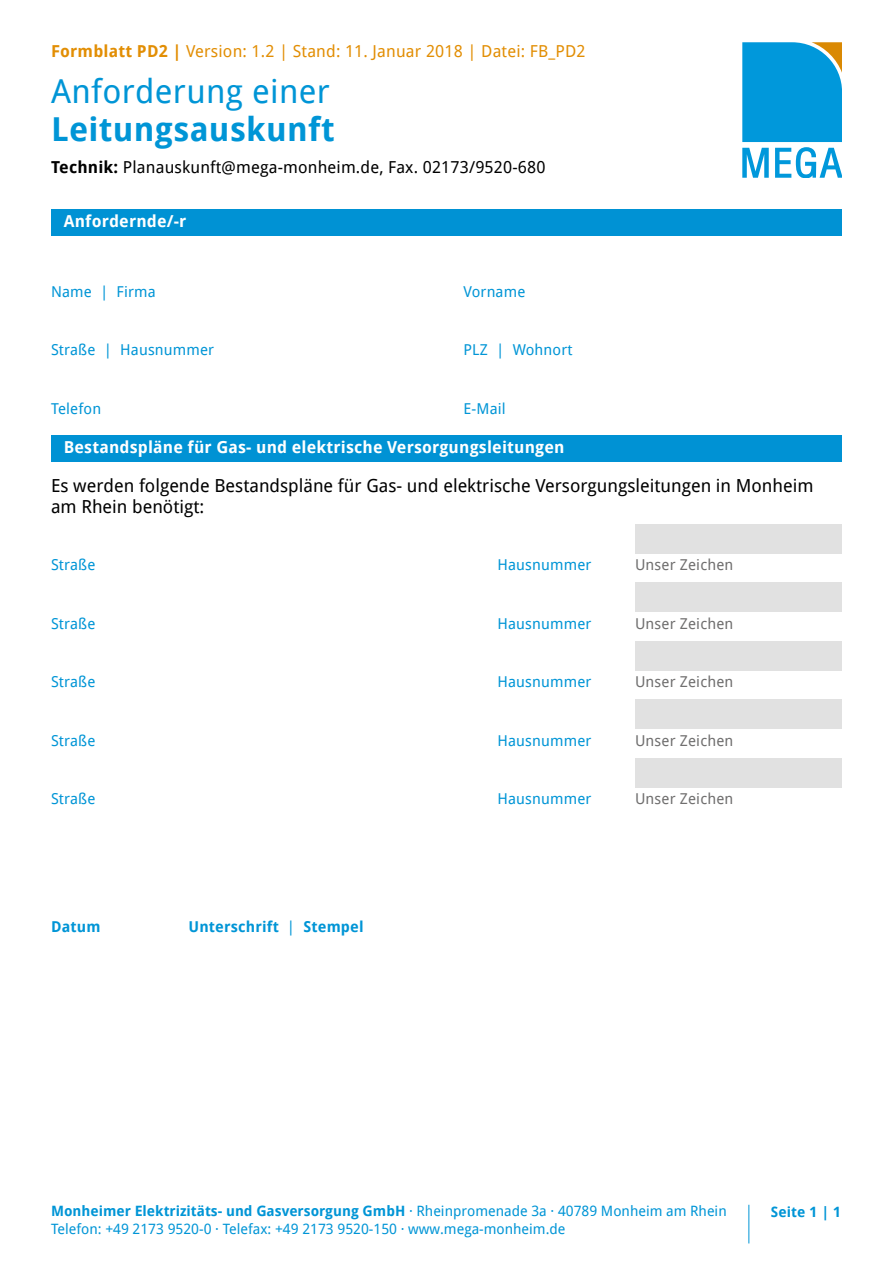
<style>
.page{position:relative;width:893px;height:1263px;background:#fff}
.page>*{position:absolute;margin:0;border:0;box-sizing:border-box;transform-origin:0 0}
.Untertitel{font:33px/37.5px "Droid Sans";letter-spacing:.01em;color:#0095d6}
.t1{font:18px/21.6px "Droid Sans";color:#000}
.Überschrift_1{font:700 16.5px "Droid Sans";letter-spacing:.01em;color:#fff}
.t2{font:16.5px "Droid Sans";letter-spacing:.01em;color:#e28e04}
.Text_11{font:16.5px "Droid Sans";letter-spacing:.01em;color:#000}
.Zellbeschriftung{font:15px "Droid Sans";letter-spacing:.01em;color:#0095d6}
.Zellbeschriftung-2{font:15px "Droid Sans";letter-spacing:.01em;color:#706f6f}
.Zellbeschriftung-3{font:700 15px "Droid Sans";letter-spacing:.01em;color:#0095d6}
.t3{font:700 14.25px "Droid Sans";color:#0095d6}
.t4{font:14.25px "Droid Sans";color:#0095d6}
.s1{font-weight:700}
.s2{font-weight:400}
</style>
<div class="page">
<hr style="left:748px;top:1205px;width:1px;height:38px;background:#0095d6">
<svg style="left:742px;top:42px;width:100px;height:136px"></svg>
<div style="left:51px;top:209px;width:791px;height:27px;background:#0092d4"></div>
<div style="left:51px;top:435px;width:791px;height:26px;background:#0092d4"></div>
<div style="left:635px;top:524px;width:207px;height:29px;background:#e1e1e1"></div>
<div style="left:635px;top:582px;width:207px;height:30px;background:#e1e1e1"></div>
<div style="left:635px;top:641px;width:207px;height:29px;background:#e1e1e1"></div>
<div style="left:635px;top:699px;width:207px;height:30px;background:#e1e1e1"></div>
<div style="left:635px;top:758px;width:207px;height:30px;background:#e1e1e1"></div>
<p class="t2" style="left:51px;top:39px;width:536px"><span class="s1">Formblatt PD2 |</span> Version: 1.2 | Stand: 11. Januar 2018 | Datei: FB_PD2</p>
<p class="Untertitel" style="left:51px;top:72px;width:285px">Anforderung einer<br><span class="s1">Leitungsauskunft</span></p>
<p class="Text_11" style="left:51px;top:156px;width:496px"><span class="s1">Technik:</span> Planauskunft@mega-monheim.de, Fax. 02173/9520-680</p>
<h1 class="Überschrift_1" style="left:64px;top:210px;width:124px">Anfordernde/-r</h1>
<p class="Zellbeschriftung" style="left:51px;top:281px;width:106px">Name | Firma</p>
<p class="Zellbeschriftung" style="left:463px;top:281px;width:63px">Vorname</p>
<p class="Zellbeschriftung" style="left:51px;top:339px;width:165px">Straße | Hausnummer</p>
<p class="Zellbeschriftung" style="left:463px;top:339px;width:111px">PLZ | Wohnort</p>
<p class="Zellbeschriftung" style="left:51px;top:398px;width:52px">Telefon</p>
<p class="Zellbeschriftung" style="left:463px;top:398px;width:44px">E-Mail</p>
<h1 class="Überschrift_1" style="left:64px;top:436px;width:502px">Bestandspläne für Gas- und elektrische Versorgungsleitungen</h1>
<p class="t1" style="left:51px;top:474px;width:764px">Es werden folgende Bestandspläne für Gas- und elektrische Versorgungsleitungen in Monheim am Rhein benötigt:</p>
<p class="Zellbeschriftung" style="left:51px;top:554px;width:46px">Straße</p>
<p class="Zellbeschriftung" style="left:497px;top:554px;width:95px">Hausnummer</p>
<p class="Zellbeschriftung-2" style="left:635px;top:554px;width:100px">Unser Zeichen</p>
<p class="Zellbeschriftung" style="left:51px;top:613px;width:46px">Straße</p>
<p class="Zellbeschriftung" style="left:497px;top:613px;width:95px">Hausnummer</p>
<p class="Zellbeschriftung-2" style="left:635px;top:613px;width:100px">Unser Zeichen</p>
<p class="Zellbeschriftung" style="left:51px;top:671px;width:46px">Straße</p>
<p class="Zellbeschriftung" style="left:497px;top:671px;width:95px">Hausnummer</p>
<p class="Zellbeschriftung-2" style="left:635px;top:671px;width:100px">Unser Zeichen</p>
<p class="Zellbeschriftung" style="left:51px;top:730px;width:46px">Straße</p>
<p class="Zellbeschriftung" style="left:497px;top:730px;width:95px">Hausnummer</p>
<p class="Zellbeschriftung-2" style="left:635px;top:730px;width:100px">Unser Zeichen</p>
<p class="Zellbeschriftung" style="left:51px;top:788px;width:46px">Straße</p>
<p class="Zellbeschriftung" style="left:497px;top:788px;width:95px">Hausnummer</p>
<p class="Zellbeschriftung-2" style="left:635px;top:788px;width:100px">Unser Zeichen</p>
<p class="Zellbeschriftung-3" style="left:51px;top:915px;width:51px">Datum</p>
<p class="Zellbeschriftung-3" style="left:189px;top:915px;width:177px">Unterschrift <span class="s2">|</span> Stempel</p>
<p class="t3" style="left:51px;top:1200px;width:677px">Monheimer Elektrizitäts- und Gasversorgung GmbH <span class="s2">· Rheinpromenade 3a · 40789 Monheim am Rhein</span></p>
<p class="t4" style="left:51px;top:1219px;width:516px">Telefon: +49 2173 9520-0 · Telefax: +49 2173 9520-150 · www.mega-monheim.de</p>
<p class="t3" style="left:771px;top:1201px;width:72px">Seite 1 | 1</p>
</div>
